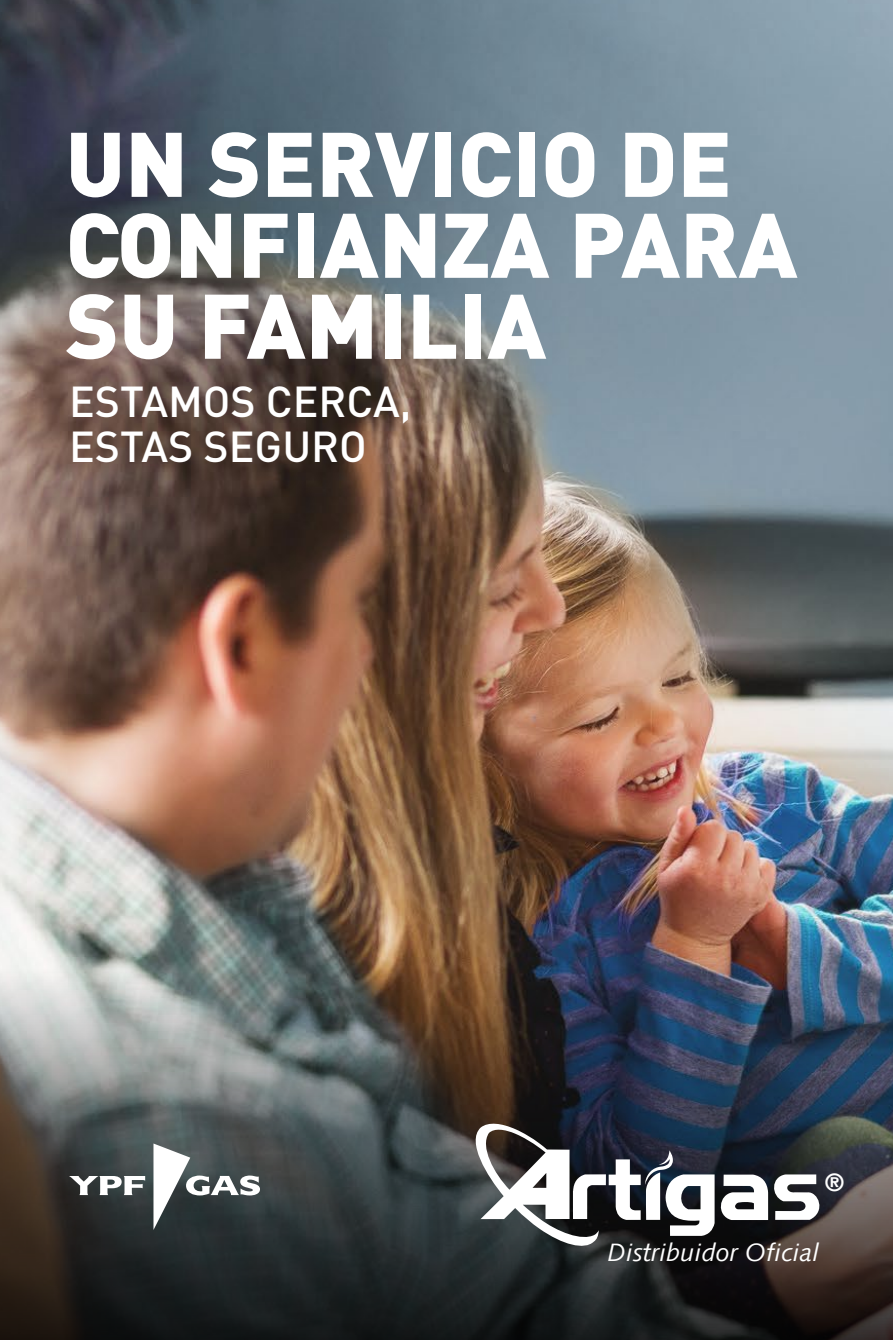
<style>
.page{position:relative;width:893px;height:1340px;background:#fff}
.page>*{position:absolute;margin:0;border:0;box-sizing:border-box;transform-origin:0 0}
.t1{font:900 90px/81px "DIN Pro";color:#fff}
.t2{font:500 42.75px/44.8px "DIN Pro";color:#fff}
.t3{font:italic 25.2px "Syntax";color:#fff}
.t4{font:700 25.2px "Syntax";color:#fff}
</style>
<div class="page">
<img style="left:0;top:0;width:893px;height:967px">
<img style="left:0;top:967px;width:893px;height:372px">
<svg style="left:466px;top:1121px;width:361px;height:129px"></svg>
<svg style="left:69px;top:1175px;width:76px;height:20px"></svg>
<svg style="left:153px;top:1143px;width:107px;height:86px"></svg>
<p class="t1" style="left:66px;top:120px;width:733px">UN SERVICIO DE<br>CONFIANZA PARA<br>SU FAMILIA</p>
<p class="t2" style="left:69px;top:377px;width:344px">ESTAMOS CERCA,<br>ESTAS SEGURO</p>
<p class="t4" style="left:824px;top:1167px;width:22px">®</p>
<p class="t3" style="left:608px;top:1237px;width:213px">Distribuidor Oficial</p>
</div>
